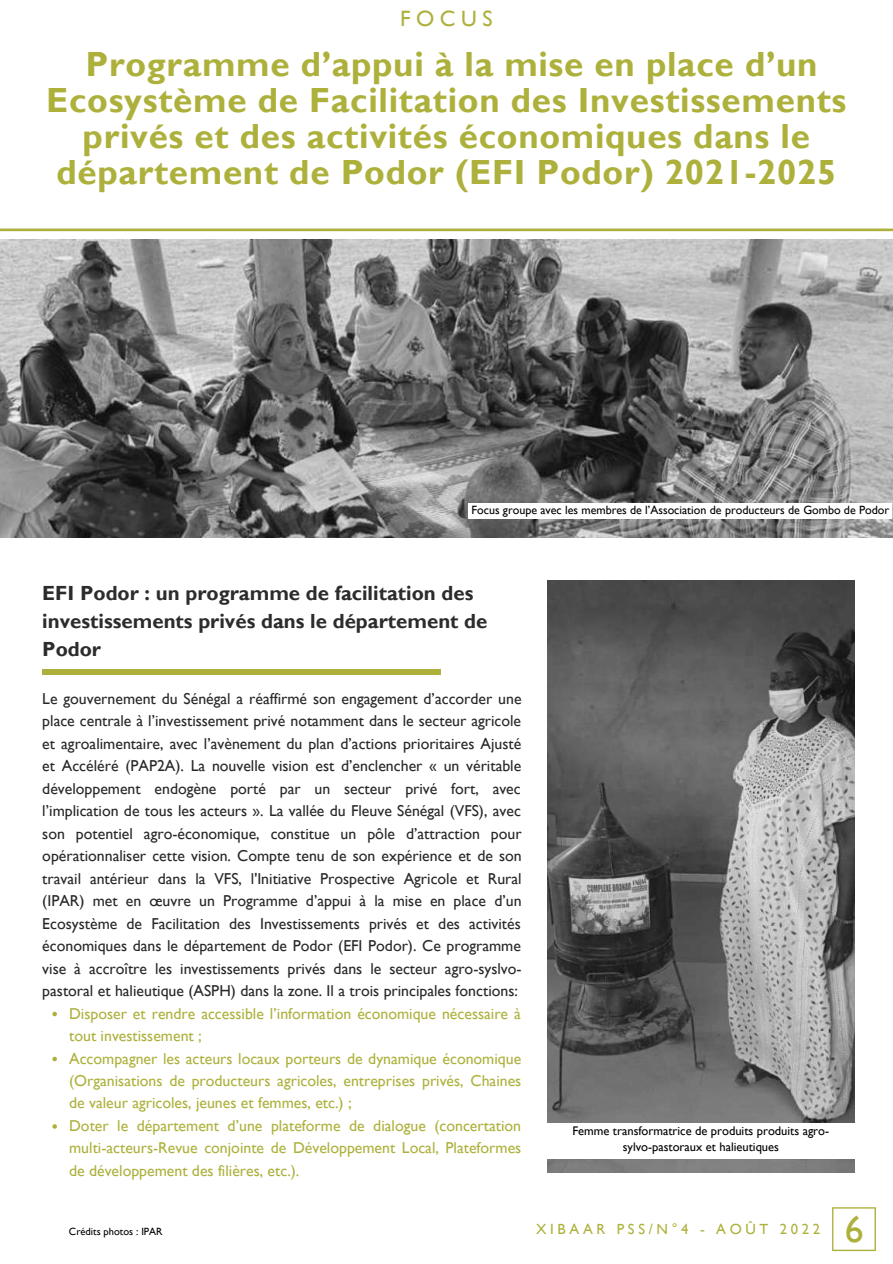
<style>
.page{position:relative;width:893px;height:1264px;background:#fff}
.page>*{position:absolute;margin:0;border:0;box-sizing:border-box;transform-origin:0 0}
.t1{font:37.65px "Gill Sans";color:#adb13c}
.t2{font:700 34.95px/36px "Gill Sans";letter-spacing:.02em;color:#adb13c;text-align:center}
.t3{font:22.2px "Gill Sans";letter-spacing:.25em;color:#adb13c}
.t4{font:700 20.4px/28px "Gill Sans";color:#2c2c2c}
.t5{font:15.75px/22.5px "Gill Sans";color:#282828;text-align:justify}
.t6{font:15.75px/22.5px "Gill Sans";color:#adb13c}
.t7{font:14.7px "Gill Sans";letter-spacing:.25em;color:#adb13c}
.t8{font:12.45px/16.6px "Gill Sans";color:#000;text-align:center}
.t9{font:12px "Gill Sans";color:#000}
.t10{font:10.5px "Gill Sans";color:#000}
</style>
<div class="page">
<svg style="left:0;top:228px;width:892px;height:4px;background:#c9cb7f"></svg>
<img style="left:0;top:240px;width:892px;height:297px">
<svg style="left:52px;top:1011px;width:5px;height:5px"></svg>
<svg style="left:52px;top:1056px;width:5px;height:5px"></svg>
<svg style="left:52px;top:1124px;width:5px;height:4px"></svg>
<div style="left:43px;top:669px;width:398px;height:6px;background:#adb13c"></div>
<svg style="left:832px;top:1207px;width:43px;height:43px"></svg>
<img style="left:547px;top:580px;width:307px;height:592px">
<div style="left:468px;top:503px;width:424px;height:15px;background:#fff"></div>
<div style="left:544px;top:1123px;width:345px;height:36px;background:#fff"></div>
<h3 class="t3" style="left:400px;top:5px;width:94px">FOCUS</h3>
<h2 class="t2" style="left:46px;top:45px;width:801px">Programme d’appui à la mise en place d’un Ecosystème de Facilitation des Investissements privés et des activités économiques dans le département de Podor (EFI Podor) 2021-2025</h2>
<p class="t9" style="left:471px;top:502px;width:419px">Focus groupe avec les membres de l’Association de producteurs de Gombo de Podor</p>
<p class="t4" style="left:42px;top:578px;width:446px">EFI Podor : un programme de facilitation des investissements privés dans le département de<br>Podor</p>
<p class="t5" style="left:42px;top:687px;width:481px">Le gouvernement du Sénégal a réaffirmé son engagement d’accorder une place centrale à l’investissement privé notamment dans le secteur agricole et agroalimentaire, avec l’avènement du plan d’actions prioritaires Ajusté et Accéléré (PAP2A). La nouvelle vision est d’enclencher « un véritable développement endogène porté par un secteur privé fort, avec l’implication de tous les acteurs ». La vallée du Fleuve Sénégal (VFS), avec son potentiel agro-économique, constitue un pôle d’attraction pour opérationnaliser cette vision. Compte tenu de son expérience et de son travail antérieur dans la VFS, l'Initiative Prospective Agricole et Rural (IPAR) met en œuvre un Programme d’appui à la mise en place d’un Ecosystème de Facilitation des Investissements privés et des activités économiques dans le département de Podor (EFI Podor). Ce programme vise à accroître les investissements privés dans le secteur agro-syslvo&shy;pastoral et halieutique (ASPH) dans la zone. Il a trois principales fonctions:</p>
<p class="t6" style="left:69px;top:1001px;width:453px">Disposer et rendre accessible l’information économique nécessaire à tout investissement ;<br>Accompagner les acteurs locaux porteurs de dynamique économique (Organisations de producteurs agricoles, entreprises privés, Chaines de valeur agricoles, jeunes et femmes, etc.) ;<br>Doter le département d’une plateforme de dialogue (concertation multi-acteurs-Revue conjointe de Développement Local, Plateformes de développement des filières, etc.).</p>
<p class="t10" style="left:69px;top:1225px;width:95px">Crédits photos : IPAR</p>
<p class="t8" style="left:572px;top:1121px;width:258px">Femme transformatrice de produits produits agro&shy;sylvo-pastoraux et halieutiques</p>
<p class="t7" style="left:536px;top:1220px;width:285px">XIBAAR PSS/N°4 - AOÛT 2022</p>
<h1 class="t1" style="left:844px;top:1206px;width:20px">6</h1>
</div>
